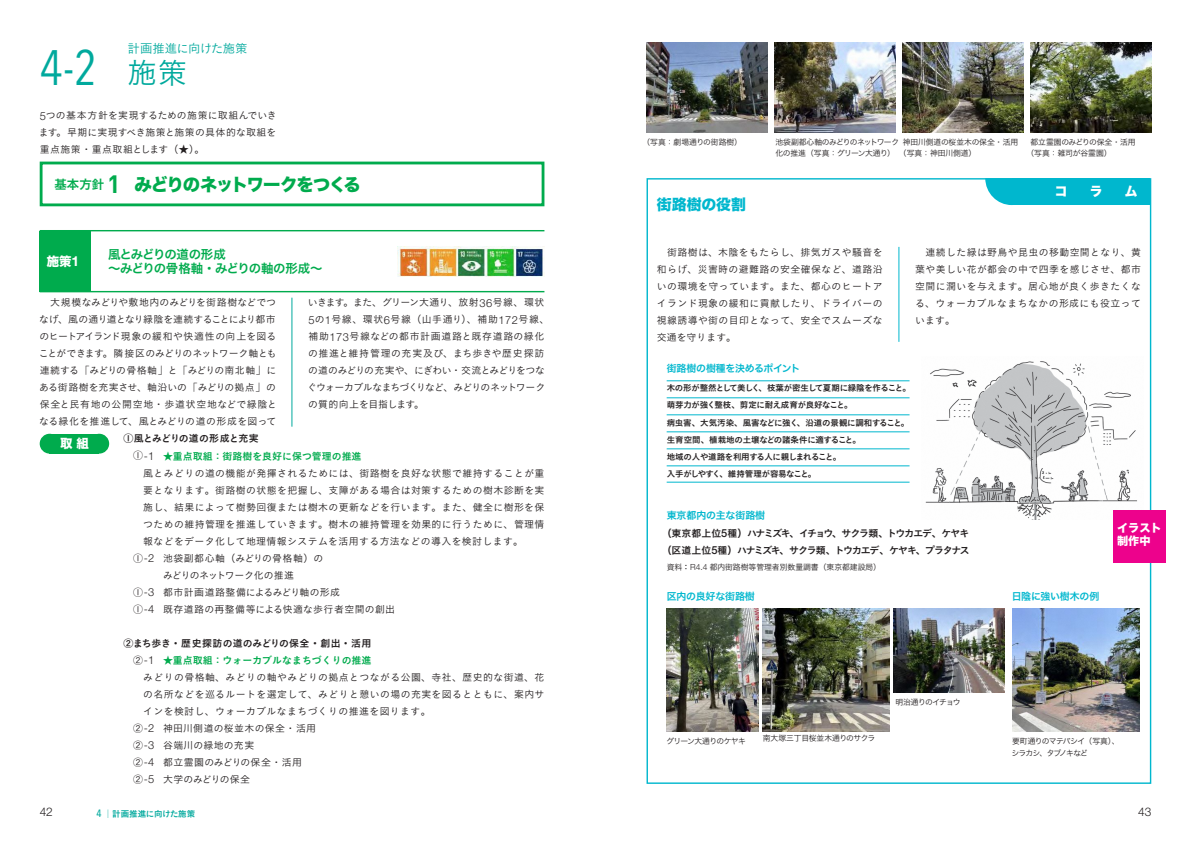
<style>
.page{position:relative;width:1191px;height:842px;background:#fff}
.page>*{position:absolute;margin:0;border:0;box-sizing:border-box;transform-origin:0 0}
.t1{font:49.6px "Avenir Next Condensed";color:#00a99d}
.t2{font:29.8px "Koburina Go Std W3";color:#00a99d}
.t3{font:17.4px "Hira Kaku Std N W8";letter-spacing:-.065em;color:#00ab4d}
.t4{font:14.9px "Hira Kaku Std N W8";color:#00b7ce}
.t5{font:12.8px "Hira Kaku Std N W8";color:#fff}
.t6{font:12.4px/14.9px "Hiragino Sans Pr 6 N W6";letter-spacing:-.05em;color:#00ab4d}
.t7{font:12.4px "Koburina Go Std W3";letter-spacing:-.05em;color:#00a99d}
.t8{font:12.4px "Hira Kaku Std N W8";color:#fff}
.t9{font:300 11.9px "Helvetica Neue LT Pro";color:#231f20}
.t10{font:11.2px/12.8px "Hira Kaku Std N W8";color:#fff}
.t11{font:9.9px/17px "Koburina Go Std W3";letter-spacing:.04em;color:#231f20;text-align:justify}
.t12{font:9.9px/17px "Koburina Go Std W3";letter-spacing:-.02em;color:#231f20}
.t13{font:9.9px/17px "Koburina Go Std W6";letter-spacing:-.115em;color:#231f20}
.t14{font:9.9px/17px "Koburina Go Std W6";color:#231f20;text-align:right}
.t15{font:9.9px "Koburina Go Std W3";letter-spacing:.015em;color:#231f20}
.t16{font:9.9px/17px "Koburina Go Std W6";color:#00ab4d}
.t17{font:9.9px "Hiragino Sans Pr 6 N W6";letter-spacing:-.02em;color:#00b7ce}
.t18{font:9.9px "Koburina Go Std W3";letter-spacing:.02em;color:#231f20}
.t19{font:9.9px "Koburina Go Std W3";letter-spacing:-.035em;color:#231f20}
.t20{font:9.9px "Koburina Go Std W3";letter-spacing:-.015em;color:#231f20}
.t21{font:9.9px "Hiragino Sans Pr 6 N W6";color:#00b7ce}
.t22{font:8.5px/17px "Koburina Go Std W6";letter-spacing:-.035em;color:#231f20}
.t23{font:8.5px "Koburina Go Std W6";letter-spacing:-.035em;color:#00a99d}
.t24{font:7.8px/11.3px "Hiragino Sans Pr 6 N W3";letter-spacing:-.03em;color:#231f20}
.t25{font:7.8px "Hiragino Sans Pr 6 N W3";color:#231f20}
.t26{font:7.8px/11.3px "Hiragino Sans Pr 6 N W3";letter-spacing:-.095em;color:#231f20}
.t27{font:7.8px/11.3px "Hiragino Sans Pr 6 N W3";letter-spacing:-.06em;color:#231f20}
.t28{font:7.8px "Hiragino Sans Pr 6 N W3";letter-spacing:-.08em;color:#231f20}
.s1{font-family:"Helvetica Neue LT Pro";font-weight:300;font-size:11.1px}
.s2{font-family:"Hiragino Sans Pr 6 N W6";font-size:12.4px}
.s3{font-family:"DIN";font-weight:700;font-size:24.8px}
.s4{font-family:"Helvetica Neue LT Pro";font-weight:700;font-size:13.9px}
.s5{font-family:"Ryumin Pro";font-weight:700}
.s6{color:#231f20}
.s7{font-family:"Koburina Go Std W3";color:#231f20}
.s8{font-family:"Helvetica Neue LT Pro";font-weight:300;font-size:11.1px;color:#231f20}
.s9{font-family:"Koburina Go Std W3"}
.s10{color:#00ab4d}
.s11{font-family:"Helvetica Neue LT Pro";font-weight:500;font-size:11.1px}
.s12{font-family:"Koburina Go Std W6"}
.s13{font-family:"Helvetica Neue LT Pro";font-weight:300;font-size:8.4px}
.s14{font-family:"Avenir Next Condensed";font-weight:500;font-size:10.6px}
</style>
<div class="page">
<div style="left:40px;top:162px;width:504px;height:44px;border:3px solid #00ab4d"></div>
<div style="left:40px;top:231px;width:51px;height:60px;background:#00ab4d"></div>
<hr style="left:40px;top:291px;width:504px;height:1px;background:#00ab4d">
<hr style="left:40px;top:230px;width:504px;height:1px;background:#00ab4d">
<img style="left:398px;top:246px;width:146px;height:30px">
<hr style="left:292px;top:298px;width:1px;height:129px;background:#00a99d">
<div style="left:50px;top:434px;width:49px;height:20px;background:#00ab4d"></div>
<div style="left:40px;top:434px;width:20px;height:20px;background:#00ab4d;border-radius:50%"></div>
<div style="left:89px;top:434px;width:20px;height:20px;background:#00ab4d;border-radius:50%"></div>
<div style="left:646px;top:178px;width:505px;height:606px;background:#fff;border:1px solid #00b7ce"></div>
<div style="left:1012px;top:178px;width:137px;height:27px;background:#00b7ce"></div>
<svg style="left:985px;top:178px;width:27px;height:27px"></svg>
<hr style="left:898px;top:247px;width:1px;height:95px;background:#00b7ce">
<hr style="left:666px;top:380px;width:243px;height:1px;background:#00b7ce">
<hr style="left:666px;top:397px;width:243px;height:1px;background:#00b7ce">
<hr style="left:666px;top:414px;width:243px;height:1px;background:#00b7ce">
<hr style="left:666px;top:431px;width:243px;height:1px;background:#00b7ce">
<hr style="left:666px;top:448px;width:243px;height:1px;background:#00b7ce">
<hr style="left:666px;top:465px;width:243px;height:1px;background:#00b7ce">
<hr style="left:666px;top:482px;width:243px;height:1px;background:#00b7ce">
<img style="left:666px;top:609px;width:92px;height:122px">
<img style="left:762px;top:609px;width:127px;height:123px">
<img style="left:893px;top:609px;width:111px;height:83px">
<img style="left:1012px;top:609px;width:127px;height:122px">
<img style="left:647px;top:43px;width:120px;height:90px">
<img style="left:775px;top:43px;width:120px;height:90px">
<img style="left:902px;top:43px;width:121px;height:90px">
<img style="left:1030px;top:43px;width:121px;height:90px">
<img style="left:925px;top:361px;width:212px;height:159px">
<div style="left:1113px;top:510px;width:52px;height:52px;background:#ed028c"></div>
<p class="t7" style="left:128px;top:39px;width:122px">計画推進に向けた施策</p>
<h2 class="t2" style="left:128px;top:50px;width:61px">施策</h2>
<p class="t11" style="left:39px;top:107px;width:239px"><span class="s1">5</span>つの基本方針を実現するための施策に取組んでいきます。早期に実現すべき施策と施策の具体的な取組を重点施策・重点取組とします（★）。</p>
<h3 class="t3" style="left:55px;top:174px;width:308px"><span class="s2">基本方針</span> <span class="s3">1</span> みどりのネットワークをつくる</h3>
<h1 class="t1" style="left:40px;top:25px;width:59px">4-2</h1>
<p class="t8" style="left:47px;top:254px;width:34px">施策<span class="s4">1</span></p>
<p class="t6" style="left:108px;top:246px;width:216px">風とみどりの道の形成<br>～みどりの骨格軸・みどりの軸の形成～</p>
<p class="t11" style="left:39px;top:294px;width:240px">　大規模なみどりや敷地内のみどりを街路樹などでつなげ、風の通り道となり緑陰を連続することにより都市のヒートアイランド現象の緩和や快適性の向上を図ることができます。隣接区のみどりのネットワーク軸とも連続する<span class="s5">「</span>みどりの骨格軸<span class="s5">」</span>と<span class="s5">「</span>みどりの南北軸<span class="s5">」</span>にある街路樹を充実させ、軸沿いの<span class="s5">「</span>みどりの拠点<span class="s5">」</span>の保全と民有地の公開空地・歩道状空地などで緑陰となる緑化を推進して、風とみどりの道の形成を図って</p>
<p class="t16" style="left:133px;top:430px;width:230px;text-indent:-10px"><span class="s6">①風とみどりの道の形成と充実<br></span><span class="s7">①</span><span class="s8">-1</span> ★重点取組：街路樹を良好に保つ管理の推進</p>
<p class="t11" style="left:143px;top:464px;width:403px">風とみどりの道の機能が発揮されるためには、街路樹を良好な状態で維持することが重</p>
<p class="t11" style="left:143px;top:481px;width:403px">要となります。街路樹の状態を把握し、支障がある場合は対策するための樹木診断を実</p>
<p class="t11" style="left:143px;top:498px;width:403px">施し、結果によって樹勢回復または樹木の更新などを行います。また、健全に樹形を保</p>
<p class="t11" style="left:143px;top:515px;width:403px">つための維持管理を推進していきます。樹木の維持管理を効果的に行うために、管理情</p>
<p class="t11" style="left:143px;top:532px;width:381px">報などをデータ化して地理情報システムを活用する方法などの導入を検討します。</p>
<p class="t11" style="left:133px;top:549px;width:192px">①<span class="s1">-2</span> 池袋副都心軸（みどりの骨格軸）の</p>
<p class="t19" style="left:163px;top:567px;width:133px">みどりのネットワーク化の推進</p>
<p class="t15" style="left:133px;top:584px;width:208px">①<span class="s1">-3</span> 都市計画道路整備によるみどり軸の形成</p>
<p class="t11" style="left:133px;top:600px;width:263px">①<span class="s1">-4</span> 既存道路の再整備等による快適な歩行者空間の創出</p>
<p class="t14" style="left:123px;top:635px;width:250px">②まち歩き・歴史探訪の道のみどりの保全・創出・活用<br><span class="s9">②</span><span class="s1">-1</span> <span class="s10">★重点取組：ウォーカブルなまちづくりの推進</span></p>
<p class="t11" style="left:143px;top:668px;width:403px">みどりの骨格軸、みどりの軸やみどりの拠点とつながる公園、寺社、歴史的な街道、花</p>
<p class="t11" style="left:143px;top:685px;width:403px">の名所などを巡るルートを選定して、みどりと憩いの場の充実を図るとともに、案内サ</p>
<p class="t11" style="left:143px;top:702px;width:289px">インを検討し、ウォーカブルなまちづくりの推進を図ります。</p>
<p class="t18" style="left:133px;top:720px;width:184px">②<span class="s1">-2</span> 神田川側道の桜並木の保全・活用</p>
<p class="t18" style="left:133px;top:737px;width:122px">②<span class="s1">-3</span> 谷端川の緑地の充実</p>
<p class="t15" style="left:133px;top:754px;width:170px">②<span class="s1">-4</span> 都立霊園のみどりの保全・活用</p>
<p class="t20" style="left:133px;top:771px;width:118px">②<span class="s1">-5</span> 大学のみどりの保全</p>
<p class="t12" style="left:307px;top:294px;width:244px">いきます。また、グリーン大通り、放射<span class="s1">36</span>号線、環状<br><span class="s1">5</span>の<span class="s1">1</span>号線、環状<span class="s1">6</span>号線（山手通り）、補助<span class="s1">172</span>号線、補助<span class="s1">173</span>号線などの都市計画道路と既存道路の緑化の推進と維持管理の充実及び、まち歩きや歴史探訪の道のみどりの充実や、にぎわい・交流とみどりをつなぐウォーカブルなまちづくりなど、みどりのネットワークの質的向上を目指します。</p>
<p class="t8" style="left:60px;top:437px;width:30px">取組</p>
<p class="t25" style="left:642px;top:135px;width:101px">（写真：劇場通りの街路樹）</p>
<p class="t24" style="left:899px;top:136px;width:121px;text-indent:4px">神田川側道の桜並木の保全・活用（写真：神田川側道）</p>
<p class="t24" style="left:1026px;top:136px;width:111px;text-indent:4px">都立霊園のみどりの保全・活用（写真：雑司が谷霊園）</p>
<p class="t27" style="left:775px;top:136px;width:125px">池袋副都心軸のみどりのネットワーク化の推進（写真：グリーン大通り）</p>
<h3 class="t4" style="left:657px;top:196px;width:91px">街路樹の役割</h3>
<p class="t5" style="left:1054px;top:184px;width:14px">コ</p>
<p class="t5" style="left:1090px;top:184px;width:14px">ラ</p>
<p class="t5" style="left:1124px;top:184px;width:14px">ム</p>
<p class="t11" style="left:657px;top:243px;width:227px">　街路樹は、木陰をもたらし、排気ガスや騒音を和らげ、災害時の避難路の安全確保など、道路沿いの環境を守っています。また、都心のヒートアイランド現象の緩和に貢献したり、ドライバーの視線誘導や街の目印となって、安全でスムーズな交通を守ります。</p>
<p class="t17" style="left:666px;top:359px;width:135px">街路樹の樹種を決めるポイント</p>
<p class="t22" style="left:666px;top:380px;width:246px">木の形が整然として美しく、枝葉が密生して夏期に緑陰を作ること。萌芽力が強く整枝、剪定に耐え成育が良好なこと。<br>病虫害、大気汚染、風害などに強く、沿道の景観に調和すること。生育空間、植栽地の土壌などの諸条件に適すること。<br>地域の人や道路を利用する人に親しまれること。<br>入手がしやすく、維持管理が容易なこと。</p>
<p class="t11" style="left:915px;top:243px;width:227px">　連続した緑は野鳥や昆虫の移動空間となり、黄葉や美しい花が都会の中で四季を感じさせ、都市空間に潤いを与えます。居心地が良く歩きたくなる、ウォーカブルなまちなかの形成にも役立っています。</p>
<p class="t21" style="left:666px;top:506px;width:100px">東京都内の主な街路樹</p>
<p class="t13" style="left:661px;top:525px;width:310px">（東京都上位<span class="s11">5</span>種）ハナミズキ、イチョウ、サクラ類、トウカエデ、ケヤキ（区道上位<span class="s11">5</span>種）ハナミズキ、サクラ類、トウカエデ、ケヤキ、プラタナス</p>
<p class="t25" style="left:666px;top:560px;width:216px">資料<span class="s12">：</span><span class="s13">R4.4</span> 都内街路樹等管理者別数量調書（東京都建設局）</p>
<p class="t17" style="left:666px;top:587px;width:90px">区内の良好な街路樹</p>
<p class="t17" style="left:1011px;top:587px;width:89px">日陰に強い樹木の例</p>
<p class="t10" style="left:1117px;top:522px;width:46px">イラスト制作中</p>
<p class="t26" style="left:895px;top:695px;width:67px">明治通りのイチョウ</p>
<p class="t28" style="left:666px;top:734px;width:81px">グリーン大通りのケヤキ</p>
<p class="t24" style="left:762px;top:732px;width:114px">南大塚三丁目桜並木通りのサクラ</p>
<p class="t26" style="left:1011px;top:735px;width:109px">要町通りのマテバシイ（写真）、シラカシ、タブノキなど</p>
<p class="t9" style="left:40px;top:805px;width:15px">42</p>
<p class="t23" style="left:96px;top:807px;width:100px"><span class="s14">4</span> │計画推進に向けた施策</p>
<p class="t9" style="left:1138px;top:805px;width:15px">43</p>
</div>
